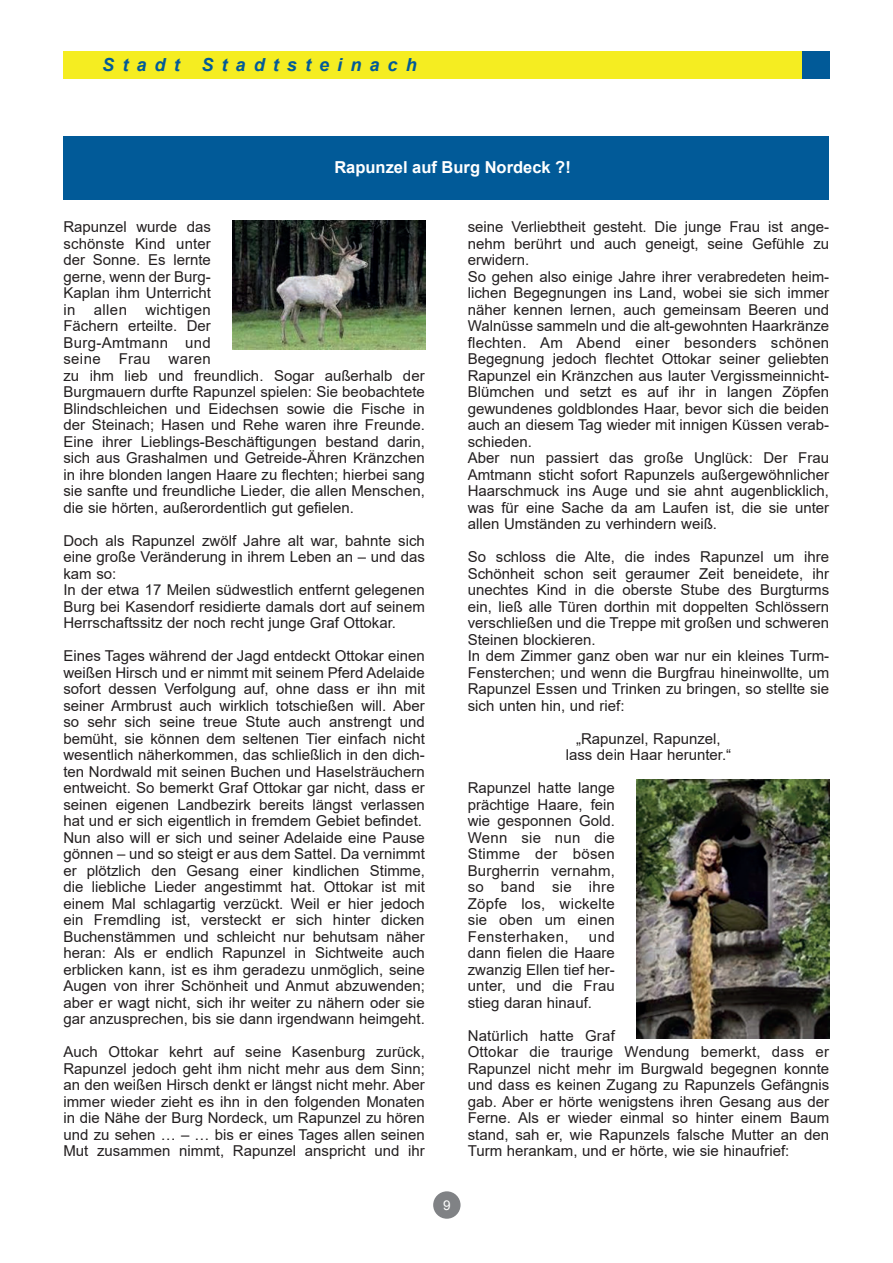
<style>
.page{position:relative;width:893px;height:1263px;background:#fff}
.page>*{position:absolute;margin:0;border:0;box-sizing:border-box;transform-origin:0 0}
.t1{font:italic 700 18px "Arial";letter-spacing:.45em;color:#015a98}
.t2{font:700 16.5px "Arial";color:#fff}
.t3{font:15px/16.5px "Arial";color:#231f20}
.t4{font:13.5px "Arial";color:#fff}
</style>
<div class="page">
<div style="left:64px;top:51px;width:765px;height:27px;background:#f5ed21"></div>
<div style="left:802px;top:51px;width:27px;height:27px;background:#015a98"></div>
<div style="left:433px;top:1191px;width:28px;height:28px;background:#808285;border-radius:50%"></div>
<div style="left:64px;top:136px;width:765px;height:64px;background:#015a98"></div>
<img style="left:232px;top:220px;width:193px;height:129px">
<img style="left:636px;top:779px;width:193px;height:260px">
<p class="t1" style="left:102px;top:54px;width:316px">Stadt Stadtsteinach</p>
<p class="t2" style="left:334px;top:161px;width:238px">Rapunzel auf Burg Nordeck ?!</p>
<p class="t3" style="left:63px;top:218px;width:363px">Rapunzel wurde das<br>schönste Kind unter<br>der Sonne. Es lernte<br>gerne, wenn der Burg-<br>Kaplan ihm Unterricht<br>in allen wichtigen<br>Fächern erteilte. Der<br>Burg-Amtmann und<br>seine Frau waren<br>zu ihm lieb und freundlich. Sogar außerhalb der Burgmauern durfte Rapunzel spielen: Sie beobachtete Blindschleichen und Eidechsen sowie die Fische in der Steinach; Hasen und Rehe waren ihre Freunde.<br>Eine ihrer Lieblings-Beschäftigungen bestand darin, sich aus Grashalmen und Getreide-Ähren Kränzchen in ihre blonden langen Haare zu flechten; hierbei sang sie sanfte und freundliche Lieder, die allen Menschen, die sie hörten, außerordentlich gut gefielen.</p>
<p class="t3" style="left:63px;top:532px;width:363px">Doch als Rapunzel zwölf Jahre alt war, bahnte sich eine große Veränderung in ihrem Leben an – und das kam so:<br>In der etwa 17 Meilen südwestlich entfernt gelegenen Burg bei Kasendorf residierte damals dort auf seinem Herrschaftssitz der noch recht junge Graf Ottokar.</p>
<p class="t3" style="left:63px;top:647px;width:363px">Eines Tages während der Jagd entdeckt Ottokar einen weißen Hirsch und er nimmt mit seinem Pferd Adelaide sofort dessen Verfolgung auf, ohne dass er ihn mit seiner Armbrust auch wirklich totschießen will. Aber so sehr sich seine treue Stute auch anstrengt und bemüht, sie können dem seltenen Tier einfach nicht wesentlich näherkommen, das schließlich in den dich&shy;ten Nordwald mit seinen Buchen und Haselsträuchern entweicht. So bemerkt Graf Ottokar gar nicht, dass er seinen eigenen Landbezirk bereits längst verlassen hat und er sich eigentlich in fremdem Gebiet befindet.<br>Nun also will er sich und seiner Adelaide eine Pause gönnen – und so steigt er aus dem Sattel. Da vernimmt er plötzlich den Gesang einer kindlichen Stimme, die liebliche Lieder angestimmt hat. Ottokar ist mit einem Mal schlagartig verzückt. Weil er hier jedoch ein Fremdling ist, versteckt er sich hinter dicken Buchenstämmen und schleicht nur behutsam näher heran: Als er endlich Rapunzel in Sichtweite auch erblicken kann, ist es ihm geradezu unmöglich, seine Augen von ihrer Schönheit und Anmut abzuwenden; aber er wagt nicht, sich ihr weiter zu nähern oder sie gar anzusprechen, bis sie dann irgendwann heimgeht.</p>
<p class="t3" style="left:63px;top:1045px;width:363px;text-align:justify">Auch Ottokar kehrt auf seine Kasenburg zurück, Rapunzel jedoch geht ihm nicht mehr aus dem Sinn; an den weißen Hirsch denkt er längst nicht mehr. Aber immer wieder zieht es ihn in den folgenden Monaten in die Nähe der Burg Nordeck, um Rapunzel zu hören und zu sehen … – … bis er eines Tages allen seinen Mut zusammen nimmt, Rapunzel anspricht und ihr</p>
<p class="t4" style="left:443px;top:1195px;width:9px">9</p>
<p class="t3" style="left:468px;top:218px;width:363px">seine Verliebtheit gesteht. Die junge Frau ist ange&shy;nehm berührt und auch geneigt, seine Gefühle zu erwidern.<br>So gehen also einige Jahre ihrer verabredeten heim&shy;lichen Begegnungen ins Land, wobei sie sich immer näher kennen lernen, auch gemeinsam Beeren und Walnüsse sammeln und die alt-gewohnten Haarkränze flechten. Am Abend einer besonders schönen Begegnung jedoch flechtet Ottokar seiner geliebten Rapunzel ein Kränzchen aus lauter Vergissmeinnicht-Blümchen und setzt es auf ihr in langen Zöpfen gewundenes goldblondes Haar, bevor sich die beiden auch an diesem Tag wieder mit innigen Küssen verab&shy;schieden.<br>Aber nun passiert das große Unglück: Der Frau Amtmann sticht sofort Rapunzels außergewöhnlicher Haarschmuck ins Auge und sie ahnt augenblicklich, was für eine Sache da am Laufen ist, die sie unter allen Umständen zu verhindern weiß.</p>
<p class="t3" style="left:468px;top:548px;width:363px">So schloss die Alte, die indes Rapunzel um ihre Schönheit schon seit geraumer Zeit beneidete, ihr unechtes Kind in die oberste Stube des Burgturms ein, ließ alle Türen dorthin mit doppelten Schlössern verschließen und die Treppe mit großen und schweren Steinen blockieren.<br>In dem Zimmer ganz oben war nur ein kleines Turm-Fensterchen; und wenn die Burgfrau hineinwollte, um Rapunzel Essen und Trinken zu bringen, so stellte sie sich unten hin, und rief:</p>
<p class="t3" style="left:566px;top:730px;width:167px;text-align:center">„Rapunzel, Rapunzel, lass dein Haar herunter.“</p>
<p class="t3" style="left:468px;top:779px;width:149px;text-align:justify">Rapunzel hatte lange prächtige Haare, fein wie gesponnen Gold.<br>Wenn sie nun die Stimme der bösen Burgherrin vernahm, so band sie ihre Zöpfe los, wickelte sie oben um einen Fensterhaken,</p>
<p class="t3" style="left:468px;top:929px;width:149px;text-align:justify;text-indent:121px">und dann fielen die Haare zwanzig Ellen tief her&shy;unter, und die Frau stieg daran hinauf.</p>
<p class="t3" style="left:468px;top:1027px;width:363px">Natürlich hatte Graf<br>Ottokar die traurige Wendung bemerkt, dass er Rapunzel nicht mehr im Burgwald begegnen konnte und dass es keinen Zugang zu Rapunzels Gefängnis gab. Aber er hörte wenigstens ihren Gesang aus der Ferne. Als er wieder einmal so hinter einem Baum stand, sah er, wie Rapunzels falsche Mutter an den Turm herankam, und er hörte, wie sie hinaufrief:</p>
</div>
